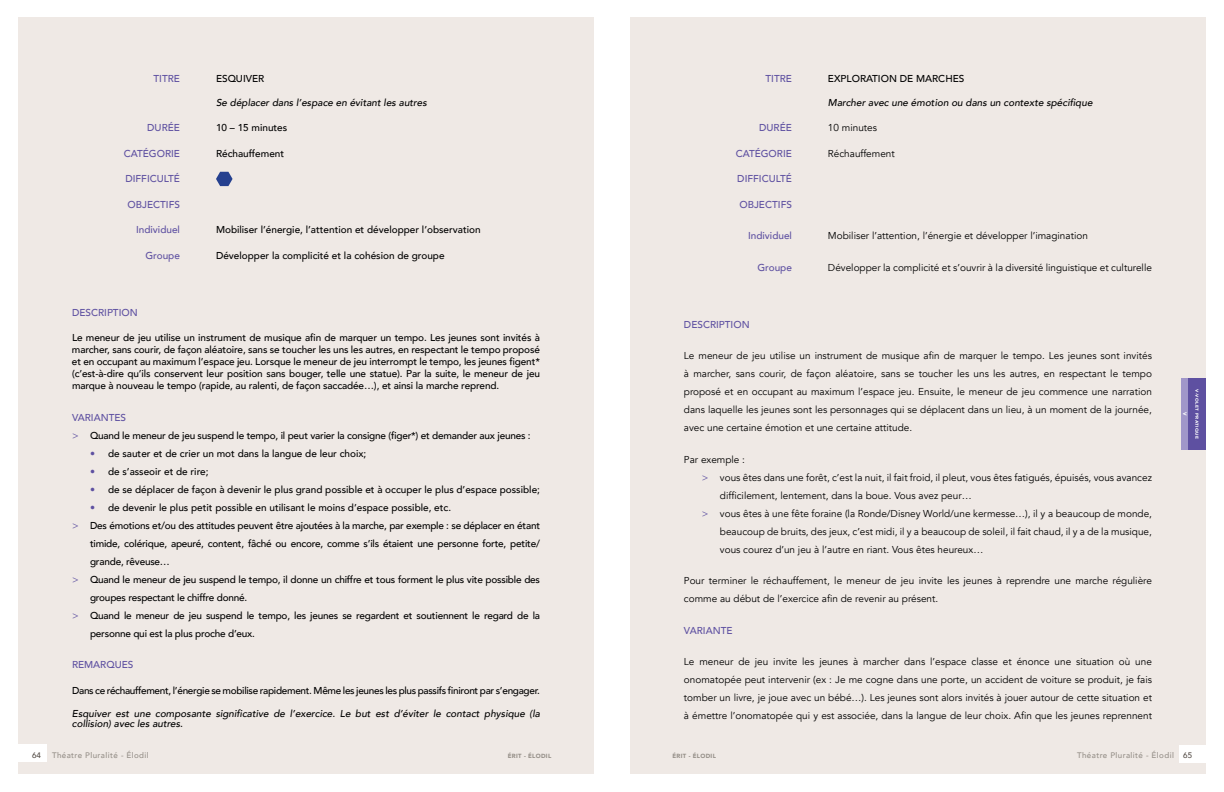
<style>
.page{position:relative;width:1224px;height:792px;background:#fff}
.page>*{position:absolute;margin:0;border:0;box-sizing:border-box;transform-origin:0 0}
.t1{font:10px/18px "Avenir";color:#000;text-align:justify}
.t2{font:500 10px/12px "Avenir";letter-spacing:-.02em;color:#000;text-align:justify}
.t3{font:500 10px "Avenir";color:#000}
.t4{font:italic 500 10px/10px "Avenir";color:#000}
.t5{font:500 10px "Avenir";color:#5e50a1}
.t6{font:500 8px "Avenir";letter-spacing:.05em;color:#958f88}
.t7{font:500 8px "Avenir";color:#534b45}
.t8{font:900 6px "Avenir";letter-spacing:.05em;color:#958f88}
.t9{font:900 5px "Avenir";color:#fff}
.t10{font:900 4.2px "Avenir";letter-spacing:.08em;color:#fff;scale:1.1 1}
.s1{color:#000}
.s2{color:#5e50a1}
.s3{font-weight:400;color:#5e50a1}
.s4{color:#534b45}
</style>
<div class="page">
<div style="left:630px;top:18px;width:576px;height:756px;background:#efe9e5"></div>
<div style="left:18px;top:18px;width:576px;height:756px;background:#efe9e5"></div>
<div style="left:1180px;top:745px;width:29px;height:18px;background:#fff"></div>
<div style="left:15px;top:744px;width:32px;height:18px;background:#fff"></div>
<div style="left:1188px;top:378px;width:18px;height:72px;background:#5e50a1"></div>
<div style="left:1182px;top:378px;width:6px;height:72px;background:#a096c9"></div>
<svg style="left:216px;top:172px;width:17px;height:14px"></svg>
<p class="t5" style="left:154px;top:70px;width:49px">TITRE <span class="s1">E</span></p>
<p class="t2" style="left:222px;top:72px;width:41px">squiver</p>
<p class="t4" style="left:216px;top:97px;width:212px">Se déplacer dans l’espace en évitant les autres</p>
<p class="t5" style="left:147px;top:119px;width:33px">DU RÉE</p>
<p class="t2" style="left:216px;top:121px;width:73px">10 – 15 minutes</p>
<p class="t5" style="left:124px;top:144px;width:56px">CATÉGORIE</p>
<p class="t2" style="left:216px;top:147px;width:70px">Réchauffement</p>
<p class="t5" style="left:125px;top:170px;width:56px">DIFFICU LTÉ</p>
<p class="t5" style="left:128px;top:195px;width:48px">OBJECTIFS</p>
<p class="t5" style="left:136px;top:221px;width:67px">Individuel <span class="s1">M</span></p>
<p class="t3" style="left:225px;top:221px;width:257px">obiliser l’énergie, l’attention et développer l’observation</p>
<p class="t5" style="left:146px;top:246px;width:36px">Groupe</p>
<p class="t3" style="left:216px;top:246px;width:230px">Développer la complicité et la cohésion de groupe</p>
<p class="t5" style="left:72px;top:303px;width:15px">DESC</p>
<p class="t5" style="left:98px;top:303px;width:39px">RIPTION</p>
<p class="t2" style="left:72px;top:331px;width:470px">Le meneur de jeu utilise un instrument de musique afin de marquer un tempo. Les jeunes sont invités à marcher, sans courir, de façon aléatoire, sans se toucher les uns les autres, en respectant le tempo proposé et en occupant au maximum l’espace jeu. Lorsque le meneur de jeu interrompt le tempo, les jeunes figent* (c’est-à-dire qu’ils conservent leur position sans bouger, telle une statue). Par la suite, le meneur de jeu marque à nouveau le tempo (rapide, au ralenti, de façon saccadée…), et ainsi la marche reprend.</p>
<p class="t2" style="left:72px;top:408px;width:460px;line-height:18px"><span class="s2">VARIANTES<br></span><span class="s3">&gt;</span> Quand le meneur de jeu suspend le tempo, il peut varier la consigne (figer*) et demander aux jeunes :</p>
<p class="t3" style="left:90px;top:444px;width:278px"><span class="s2">•</span> de sauter et de crier un mot dans la langue de leur choix;</p>
<p class="t3" style="left:90px;top:462px;width:120px"><span class="s2">•</span> de s’asseoir et de rire;</p>
<p class="t3" style="left:90px;top:480px;width:452px"><span class="s2">•</span> de se déplacer de façon à devenir le plus grand possible et à occuper le plus d’espace possible;</p>
<p class="t3" style="left:90px;top:498px;width:363px"><span class="s2">•</span> de devenir le plus petit possible en utilisant le moins d’espace possible, etc.</p>
<p class="t2" style="left:72px;top:519px;width:470px"><span class="s3">&gt;</span> Des émotions et/ou des attitudes peuvent être ajoutées à la marche, par exemple : se déplacer en étant</p>
<p class="t2" style="left:90px;top:537px;width:452px">timide, colérique, apeuré, content, fâché ou encore, comme s’ils étaient une personne forte, petite/</p>
<p class="t2" style="left:90px;top:555px;width:81px">grande, rêveuse…</p>
<p class="t2" style="left:72px;top:573px;width:470px"><span class="s3">&gt;</span> Quand le meneur de jeu suspend le tempo, il donne un chiffre et tous forment le plus vite possible des</p>
<p class="t2" style="left:90px;top:591px;width:159px">groupes respectant le chiffre donné.</p>
<p class="t2" style="left:72px;top:609px;width:470px"><span class="s3">&gt;</span> Quand le meneur de jeu suspend le tempo, les jeunes se regardent et soutiennent le regard de la</p>
<p class="t2" style="left:90px;top:627px;width:167px">personne qui est la plus proche d’eux.</p>
<p class="t5" style="left:72px;top:656px;width:15px">REMA</p>
<p class="t5" style="left:100px;top:656px;width:14px">RQUES</p>
<p class="t2" style="left:72px;top:684px;width:469px">Dans ce réchauffement, l’énergie se mobilise rapidement. Même les jeunes les plus passifs finiront par s’engager.</p>
<p class="t4" style="left:72px;top:709px;width:470px">Esquiver est une composante significative de l’exercice. Le but est d’éviter le contact physique (la collision) avec les autres.</p>
<p class="t5" style="left:765px;top:70px;width:27px">TITRE</p>
<p class="t2" style="left:828px;top:72px;width:8px">Explor</p>
<p class="t3" style="left:866px;top:70px;width:100px">atio n de marches</p>
<p class="t4" style="left:828px;top:97px;width:266px">Marcher avec une émotion ou dans un contexte spécifique</p>
<p class="t5" style="left:759px;top:119px;width:33px">DU RÉE</p>
<p class="t1" style="left:828px;top:119px;width:51px">10 minutes</p>
<p class="t5" style="left:684px;top:144px;width:23px">CA</p>
<p class="t5" style="left:749px;top:144px;width:43px">TÉGORIE</p>
<p class="t1" style="left:828px;top:144px;width:68px">Réchauffement</p>
<p class="t5" style="left:737px;top:170px;width:56px">DIFFICU LTÉ</p>
<p class="t5" style="left:740px;top:195px;width:48px">OBJECTIFS</p>
<p class="t5" style="left:748px;top:227px;width:45px">Individuel</p>
<p class="t1" style="left:828px;top:227px;width:261px">Mobiliser l’attention, l’énergie et développer l’imagination</p>
<p class="t5" style="left:684px;top:258px;width:42px">G</p>
<p class="t5" style="left:765px;top:258px;width:28px">roupe</p>
<p class="t1" style="left:828px;top:258px;width:326px">Développer la complicité et s’ouvrir à la diversité linguistique et culturelle</p>
<p class="t5" style="left:684px;top:315px;width:15px">DESC</p>
<p class="t5" style="left:710px;top:315px;width:39px">RIPTION</p>
<p class="t1" style="left:684px;top:347px;width:470px">Le meneur de jeu utilise un instrument de musique afin de marquer le tempo. Les jeunes sont invités à marcher, sans courir, de façon aléatoire, sans se toucher les uns les autres, en respectant le tempo proposé et en occupant au maximum l’espace jeu. Ensuite, le meneur de jeu commence une narration dans laquelle les jeunes sont les personnages qui se déplacent dans un lieu, à un moment de la journée, avec une certaine émotion et une certaine attitude.</p>
<p class="t1" style="left:684px;top:450px;width:63px">Par exemple :</p>
<p class="t1" style="left:702px;top:468px;width:451px"><span class="s2">&gt;</span> vous êtes dans une forêt, c’est la nuit, il fait froid, il pleut, vous êtes fatigués, épuisés, vous avancez</p>
<p class="t1" style="left:720px;top:486px;width:253px">difficilement, lentement, dans la boue. Vous avez peur…</p>
<p class="t1" style="left:702px;top:504px;width:452px"><span class="s2">&gt;</span> vous êtes à une fête foraine (la Ronde/Disney World/une kermesse…), il y a beaucoup de monde,</p>
<p class="t1" style="left:720px;top:522px;width:433px">beaucoup de bruits, des jeux, c’est midi, il y a beaucoup de soleil, il fait chaud, il y a de la musique,</p>
<p class="t1" style="left:720px;top:540px;width:265px">vous courez d’un jeu à l’autre en riant. Vous êtes heureux…</p>
<p class="t1" style="left:684px;top:572px;width:469px">Pour terminer le réchauffement, le meneur de jeu invite les jeunes à reprendre une marche régulière comme au début de l’exercice afin de revenir au présent.</p>
<p class="t5" style="left:684px;top:621px;width:49px">VARIANTE</p>
<p class="t1" style="left:684px;top:653px;width:470px">Le meneur de jeu invite les jeunes à marcher dans l’espace classe et énonce une situation où une onomatopée peut intervenir (ex : Je me cogne dans une porte, un accident de voiture se produit, je fais tomber un livre, je joue avec un bébé…). Les jeunes sont alors invités à jouer autour de cette situation et à émettre l’onomatopée qui y est associée, dans la langue de leur choix. Afin que les jeunes reprennent</p>
<p class="t9" style="left:1189px;top:412px;width:5px;rotate:90deg">V</p>
<p class="t10" style="left:1201px;top:389px;width:47px;rotate:90deg">V-Volet pratique</p>
<p class="t7" style="left:32px;top:748px;width:10px">64</p>
<p class="t6" style="left:52px;top:748px;width:98px">Théatre Pluralité - Élodil</p>
<p class="t8" style="left:508px;top:751px;width:45px">ÉRIT - ÉLODIL</p>
<p class="t8" style="left:673px;top:751px;width:45px">ÉRIT - ÉLODIL</p>
<p class="t6" style="left:1077px;top:748px;width:117px">Théatre Pluralité - Élodil <span class="s4">65</span></p>
</div>
